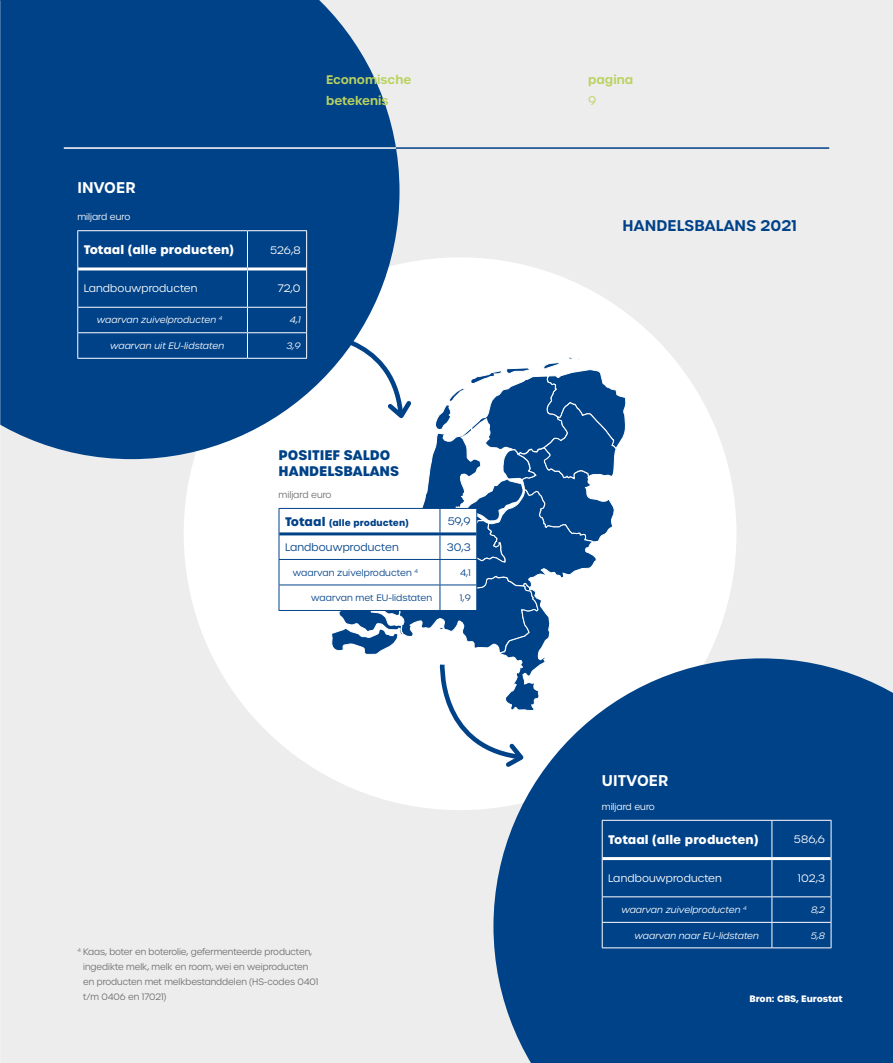
<style>
.page{position:relative;width:893px;height:1063px;background:#ededed}
.page>*{position:absolute;margin:0;border:0;box-sizing:border-box;transform-origin:0 0}
.t1{font:600 15px "Urbane";letter-spacing:.01em;color:#004288}
.t2{font:600 15px "Urbane";letter-spacing:.01em;color:#fff}
.t3{font:700 13.5px/16.2px "Urbane";color:#004288}
.t4{font:700 12px "Urbane";letter-spacing:.01em;color:#fff}
.t5{font:600 12px/21px "Urbane";color:#bad25f}
.t6{font:300 12px "Urbane";color:#bad25f}
.t7{font:300 10.5px "Urbane";letter-spacing:.01em;color:#fff}
.t8{font:300 10.5px "Urbane";letter-spacing:.01em;color:#004288}
.t9{font:300 9px/15px "Urbane";letter-spacing:-.005em;color:#706f6f}
.t10{font:italic 300 9px "Urbane";letter-spacing:.01em;color:#fff}
.t11{font:300 9px "Urbane";letter-spacing:.01em;color:#004288}
.t12{font:300 9px "Urbane";color:#fff}
.t13{font:700 9px "Urbane";letter-spacing:.01em;color:#004288}
.t14{font:700 9px "Urbane";color:#fff}
.s1{font-size:12px}
</style>
<div class="page">
<div style="left:184px;top:257px;width:552px;height:553px;background:#fff;border-radius:50%"></div>
<svg style="left:0;top:0;width:399px;height:459px;background:#0f4d8e"></svg>
<div style="left:493px;top:658px;width:400px;height:405px;background:#004288"></div>
<hr style="left:77px;top:230px;width:170px;height:1px;background:#fff">
<hr style="left:77px;top:231px;width:1px;height:38px;background:#fff">
<hr style="left:247px;top:230px;width:60px;height:1px;background:#fff">
<hr style="left:247px;top:231px;width:1px;height:36px;background:#fff">
<hr style="left:306px;top:231px;width:1px;height:38px;background:#fff">
<hr style="left:77px;top:269px;width:1px;height:38px;background:#fff">
<hr style="left:247px;top:270px;width:1px;height:37px;background:#fff">
<hr style="left:306px;top:269px;width:1px;height:38px;background:#fff">
<hr style="left:77px;top:307px;width:170px;height:1px;background:#fff">
<hr style="left:247px;top:307px;width:60px;height:1px;background:#fff">
<svg style="left:77px;top:308px;width:1px;height:50px"></svg>
<svg style="left:247px;top:308px;width:1px;height:50px"></svg>
<svg style="left:279px;top:308px;width:347px;height:463px"></svg>
<hr style="left:77px;top:332px;width:170px;height:1px;background:#fff">
<hr style="left:247px;top:332px;width:60px;height:1px;background:#fff">
<hr style="left:77px;top:358px;width:170px;height:1px;background:#fff">
<hr style="left:247px;top:358px;width:60px;height:1px;background:#fff">
<hr style="left:78px;top:267px;width:169px;height:3px;background:#fff">
<hr style="left:247px;top:267px;width:59px;height:3px;background:#fff">
<hr style="left:602px;top:820px;width:170px;height:1px;background:#fff">
<hr style="left:602px;top:821px;width:1px;height:38px;background:#fff">
<hr style="left:772px;top:820px;width:59px;height:1px;background:#fff">
<hr style="left:771px;top:821px;width:1px;height:36px;background:#fff">
<hr style="left:831px;top:821px;width:1px;height:38px;background:#fff">
<hr style="left:602px;top:859px;width:1px;height:37px;background:#fff">
<hr style="left:771px;top:860px;width:1px;height:36px;background:#fff">
<hr style="left:831px;top:859px;width:1px;height:37px;background:#fff">
<hr style="left:602px;top:896px;width:170px;height:1px;background:#fff">
<hr style="left:772px;top:896px;width:59px;height:1px;background:#fff">
<svg style="left:602px;top:897px;width:1px;height:50px"></svg>
<svg style="left:771px;top:897px;width:1px;height:50px"></svg>
<svg style="left:831px;top:897px;width:1px;height:50px"></svg>
<hr style="left:602px;top:922px;width:170px;height:1px;background:#fff">
<hr style="left:772px;top:922px;width:59px;height:1px;background:#fff">
<hr style="left:602px;top:947px;width:170px;height:1px;background:#fff">
<hr style="left:772px;top:947px;width:59px;height:1px;background:#fff">
<hr style="left:603px;top:857px;width:169px;height:3px;background:#fff">
<hr style="left:772px;top:857px;width:59px;height:3px;background:#fff">
<hr style="left:396px;top:147px;width:433px;height:2px;background:#004288">
<hr style="left:64px;top:147px;width:332px;height:2px;background:#fff">
<h3 class="t5" style="left:326px;top:69px;width:87px">Economische betekenis</h3>
<h1 class="t2" style="left:77px;top:178px;width:60px">INVOER</h1>
<p class="t12" style="left:77px;top:211px;width:54px">miljard euro</p>
<h3 class="t4" style="left:84px;top:242px;width:152px">Totaal (alle producten)</h3>
<p class="t7" style="left:270px;top:243px;width:32px">526,8</p>
<p class="t7" style="left:84px;top:282px;width:115px">Landbouwproducten</p>
<p class="t7" style="left:278px;top:282px;width:24px">72,0</p>
<p class="t10" style="left:97px;top:314px;width:127px">waarvan zuivelproducten <sup>4</sup></p>
<p class="t10" style="left:290px;top:314px;width:12px">4,1</p>
<p class="t10" style="left:110px;top:340px;width:116px">waarvan uit EU-lidstaten</p>
<p class="t10" style="left:286px;top:340px;width:16px">3,9</p>
<h2 class="t3" style="left:279px;top:447px;width:122px">POSITIEF SALDO<br>HANDELSBALANS</h2>
<p class="t9" style="left:279px;top:487px;width:54px">miljard euro</p>
<p class="t13" style="left:285px;top:516px;width:125px"><span class="s1">Totaal</span> (alle producten)</p>
<p class="t8" style="left:448px;top:515px;width:25px">59,9</p>
<p class="t8" style="left:285px;top:540px;width:115px">Landbouwproducten</p>
<p class="t8" style="left:447px;top:540px;width:26px">30,3</p>
<p class="t11" style="left:293px;top:567px;width:127px">waarvan zuivelproducten <sup>4</sup></p>
<p class="t11" style="left:460px;top:567px;width:12px">4,1</p>
<p class="t11" style="left:311px;top:592px;width:122px">waarvan met EU-lidstaten</p>
<p class="t11" style="left:460px;top:592px;width:12px">1,9</p>
<p class="t9" style="left:83px;top:944px;width:237px;text-indent:-6px"><sup>4</sup> Kaas, boter en boterolie, gefermenteerde producten, ingedikte melk, melk en room, wei en weiproducten en producten met melkbestanddelen (HS-codes 0401 t/m 0406 en 17021)</p>
<h3 class="t5" style="left:588px;top:69px;width:46px">pagina</h3>
<h3 class="t6" style="left:588px;top:93px;width:10px">9</h3>
<h1 class="t1" style="left:622px;top:215px;width:176px">HANDELSBALANS 2021</h1>
<h1 class="t2" style="left:602px;top:771px;width:68px">UITVOER</h1>
<p class="t12" style="left:602px;top:801px;width:54px">miljard euro</p>
<h3 class="t4" style="left:608px;top:831px;width:152px">Totaal (alle producten)</h3>
<p class="t7" style="left:794px;top:833px;width:33px">586,6</p>
<p class="t7" style="left:608px;top:871px;width:115px">Landbouwproducten</p>
<p class="t7" style="left:798px;top:871px;width:29px">102,3</p>
<p class="t10" style="left:621px;top:904px;width:127px">waarvan zuivelproducten <sup>4</sup></p>
<p class="t10" style="left:811px;top:904px;width:16px">8,2</p>
<p class="t10" style="left:634px;top:929px;width:126px">waarvan naar EU-lidstaten</p>
<p class="t10" style="left:811px;top:929px;width:16px">5,8</p>
<p class="t14" style="left:749px;top:992px;width:95px">Bron: CBS, Eurostat</p>
</div>
